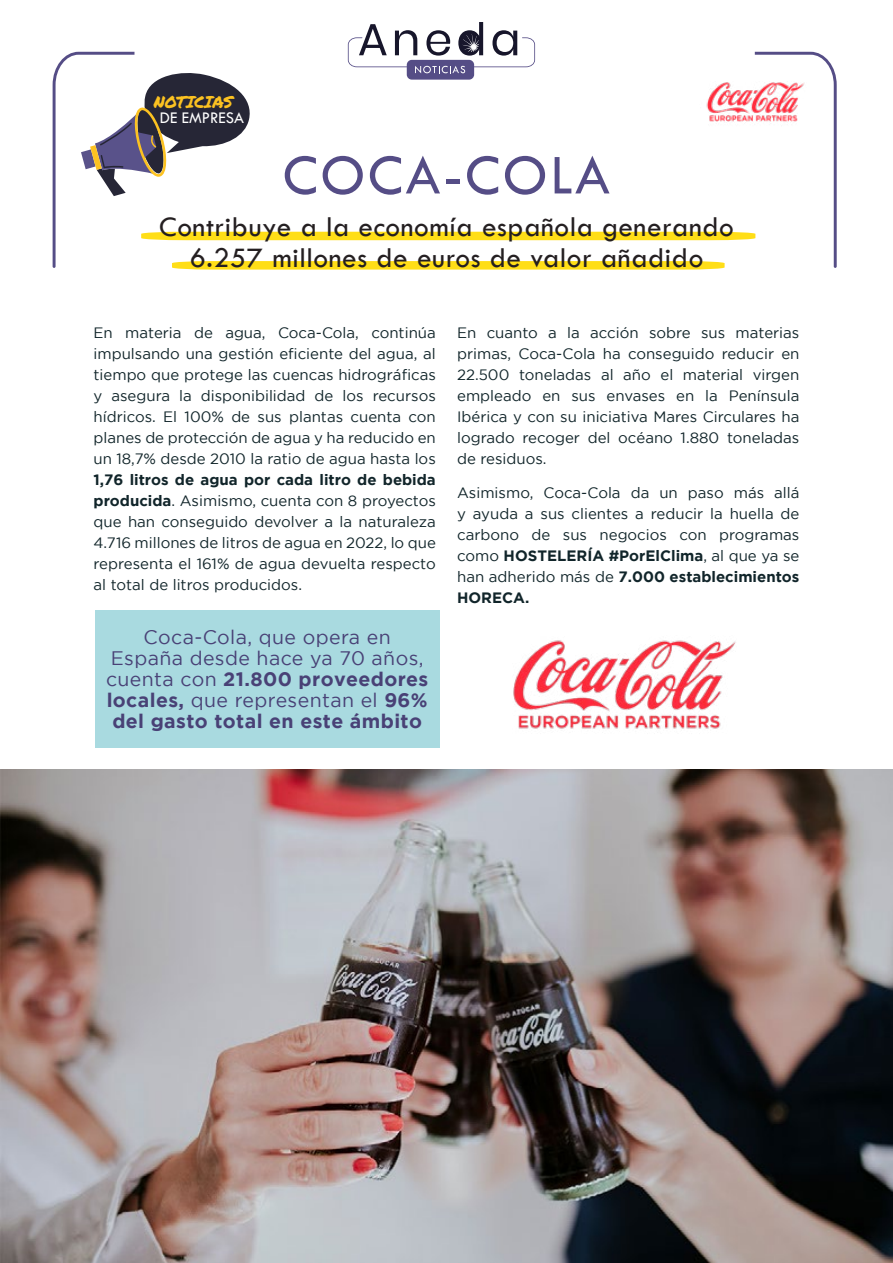
<style>
.page{position:relative;width:893px;height:1263px;background:#fff}
.page>*{position:absolute;margin:0;border:0;box-sizing:border-box;transform-origin:0 0}
.t1{font:58.5px "Tw Cen";letter-spacing:.04em;color:#554d86}
.t2{font:29.25px/30.8px "Tw Cen";letter-spacing:.02em;color:#241f21;text-align:center}
.t3{font:19.5px/21px "Gotham";letter-spacing:.02em;color:#494176;text-align:center}
.t4{font:16.8px "Tw Cen";color:#fff}
.t5{font:16.65px "Permanent Marker";color:#fcc221}
.t6{font:15px/21px "Gotham";color:#11252a;text-align:justify}
.s1{font-weight:700}
</style>
<div class="page">
<svg style="left:53px;top:22px;width:784px;height:248px"></svg>
<img style="left:699px;top:72px;width:108px;height:58px">
<img style="left:513px;top:640px;width:223px;height:89px">
<div style="left:95px;top:610px;width:344px;height:137px;background:#a9dae0"></div>
<img style="left:0;top:770px;width:893px;height:493px">
<p class="t5" style="left:154px;top:90px;width:81px">NOTICIAS</p>
<p class="t4" style="left:160px;top:107px;width:86px">DE EMPRESA</p>
<h1 class="t1" style="left:283px;top:140px;width:329px">COCA-COLA</h1>
<h2 class="t2" style="left:159px;top:211px;width:576px">Contribuye a la economía española generando<br>6.257 millones de euros de valor añadido</h2>
<p class="t6" style="left:94px;top:322px;width:344px">En materia de agua, Coca-Cola, continúa impulsando una gestión eficiente del agua, al tiempo que protege las cuencas hidrográficas y asegura la disponibilidad de los recursos hídricos. El 100% de sus plantas cuenta con planes de protección de agua y ha reducido en un 18,7% desde 2010 la ratio de agua hasta los</p>
<p class="t6" style="left:94px;top:469px;width:344px"><span class="s1">1,76 litros de agua por cada litro de bebida producida</span>. Asimismo, cuenta con 8 proyectos que han conseguido devolver a la naturaleza 4.716 millones de litros de agua en 2022, lo que representa el 161% de agua devuelta respecto al total de litros producidos.</p>
<h3 class="t3" style="left:106px;top:626px;width:324px">Coca-Cola, que opera en<br>España desde hace ya 70 años, cuenta con <span class="s1">21.800 proveedores locales,</span> que representan el <span class="s1">96% del gasto total en este ámbito</span></h3>
<p class="t6" style="left:457px;top:322px;width:344px">En cuanto a la acción sobre sus materias primas, Coca-Cola ha conseguido reducir en 22.500 toneladas al año el material virgen empleado en sus envases en la Península Ibérica y con su iniciativa Mares Circulares ha logrado recoger del océano 1.880 toneladas de residuos.</p>
<p class="t6" style="left:457px;top:482px;width:344px">Asimismo, Coca-Cola da un paso más allá y ayuda a sus clientes a reducir la huella de carbono de sus negocios con programas como <span class="s1">HOSTELERÍA #PorElClima</span>, al que ya se han adherido más de <span class="s1">7.000 establecimientos HORECA.</span></p>
</div>
